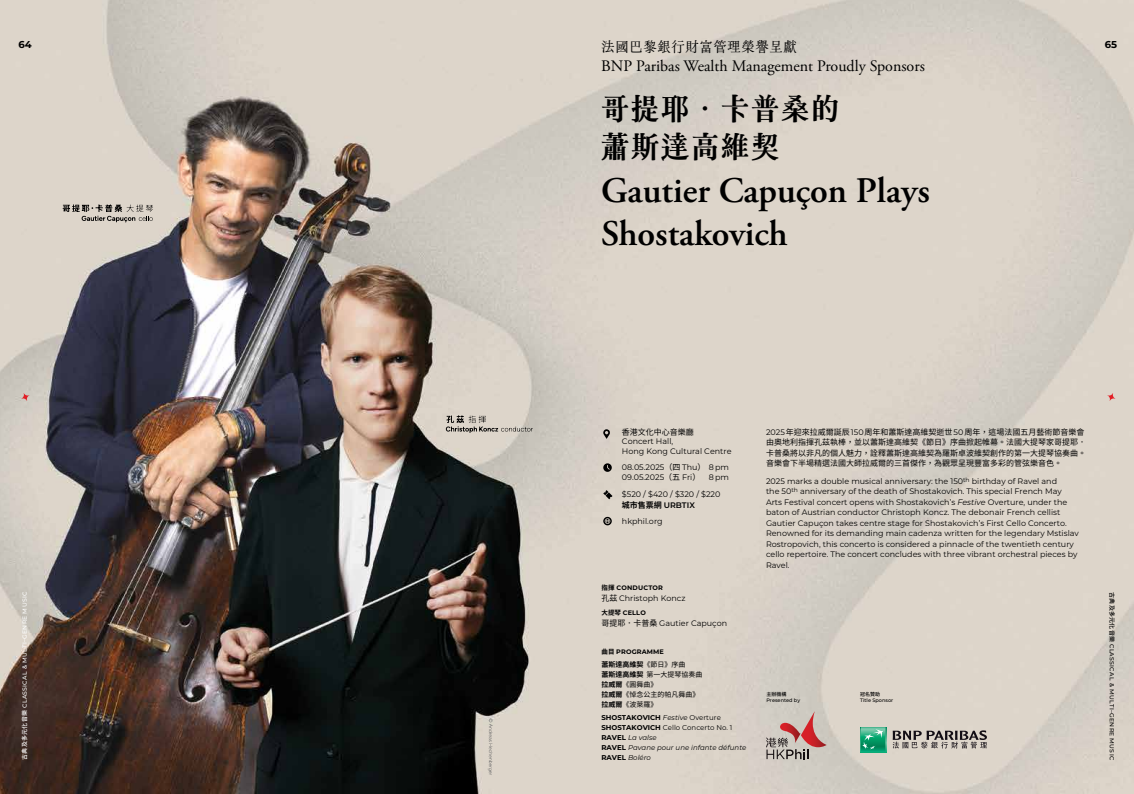
<style>
.page{position:relative;width:1134px;height:794px;background:#fff}
.page>*{position:absolute;margin:0;border:0;box-sizing:border-box;transform-origin:0 0}
.t1{font:600 36px/43.2px "Adobe Garamond Pro";color:#000}
.t2{font:700 30px/38.7px "jf lanyangming 2.0 Semi";color:#000}
.t3{font:16px "Adobe Garamond Pro";color:#000}
.t4{font:14px "jf lanyangming 2.0 Book";color:#000}
.t5{font:700 10px "Montserrat";color:#000}
.t6{font:8px/10.5px "Montserrat";color:#000}
.t7{font:8px/10.5px "Source Han Sans HK";color:#000}
.t8{font:italic 7px/10px "Montserrat";color:#000}
.t9{font:7px/10px "Source Han Sans HK";color:#000}
.t10{font:700 6.5px "Montserrat";letter-spacing:.02em;color:#000}
.t11{font:500 6px "Montserrat";letter-spacing:.05em;color:#000}
.t12{font:500 6px "Montserrat";letter-spacing:.05em;color:#fff}
.t13{font:500 5px "Montserrat";color:#000}
.t14{font:500 5px "Source Han Sans HK";color:#000}
.s1{font-family:"Source Han Sans HK"}
.s2{font-family:"Source Han Sans HK";font-weight:700}
.s3{font-weight:600}
.s4{font-weight:700}
.s5{font-weight:700;font-style:normal}
.s6{font-style:normal}
.s7{font-family:"Montserrat"}
.s8{font-style:italic}
</style>
<div class="page">
<img style="left:0;top:0;width:1134px;height:794px">
<svg style="left:603px;top:429px;width:7px;height:10px"></svg>
<svg style="left:603px;top:463px;width:9px;height:9px"></svg>
<svg style="left:603px;top:490px;width:9px;height:9px"></svg>
<svg style="left:603px;top:517px;width:9px;height:8px"></svg>
<img style="left:801px;top:711px;width:26px;height:36px">
<img style="left:780px;top:723px;width:21px;height:14px">
<svg style="left:766px;top:737px;width:43px;height:22px"></svg>
<svg style="left:1107px;top:393px;width:8px;height:8px"></svg>
<svg style="left:21px;top:393px;width:8px;height:8px"></svg>
<svg style="left:446px;top:415px;width:87px;height:18px;background:#b9b3aa"></svg>
<svg style="left:63px;top:204px;width:90px;height:18px;background:#aca59d"></svg>
<svg style="left:488px;top:718px;width:4px;height:57px"></svg>
<svg style="left:885px;top:727px;width:1px;height:25px"></svg>
<svg style="left:860px;top:727px;width:25px;height:25px"></svg>
<svg style="left:893px;top:730px;width:94px;height:18px;background:#97908b"></svg>
<h3 class="t4" style="left:601px;top:35px;width:197px">法國巴黎銀行財富管理榮譽呈獻</h3>
<p class="t5" style="left:19px;top:38px;width:15px">64</p>
<p class="t5" style="left:1105px;top:38px;width:14px">65</p>
<h3 class="t3" style="left:601px;top:56px;width:325px">BNP Paribas Wealth Management Proudly Sponsors</h3>
<h2 class="t2" style="left:600px;top:86px;width:241px">哥提耶．卡普桑的蕭斯達高維契</h2>
<h1 class="t1" style="left:601px;top:169px;width:330px">Gautier Capuçon Plays<br>Shostakovich</h1>
<p class="t12" style="left:20px;top:760px;width:170px;rotate:-90deg"><span class="s1">古典及多元化音樂</span> CLASSICAL &amp; MULTI–GENRE MUSIC</p>
<p class="t7" style="left:622px;top:427px;width:73px">香港文化中心音樂廳</p>
<p class="t6" style="left:622px;top:436px;width:111px;line-height:9.6px">Concert Hall,<br>Hong Kong Cultural Centre</p>
<p class="t6" style="left:622px;top:462px;width:109px;line-height:10px">08.05.2025<span class="s1">（四</span> Thu<span class="s1">）</span> 8 pm<br>09.05.2025<span class="s1">（五</span> Fri<span class="s1">）</span> 8 pm</p>
<p class="t6" style="left:622px;top:488px;width:100px">$520 / $420 / $320 / $220<span class="s2">城市售票網</span> <span class="s3">URBTIX</span></p>
<p class="t6" style="left:622px;top:515px;width:42px">hkphil.org</p>
<p class="t10" style="left:601px;top:583px;width:63px"><span class="s1">指揮</span> CONDUCTOR</p>
<p class="t6" style="left:601px;top:592px;width:86px"><span class="s1">孔茲</span> Christoph Koncz</p>
<p class="t10" style="left:601px;top:607px;width:46px"><span class="s1">大提琴</span> CELLO</p>
<p class="t6" style="left:601px;top:617px;width:127px"><span class="s1">哥提耶．卡普桑</span> Gautier Capuçon</p>
<p class="t10" style="left:601px;top:647px;width:64px"><span class="s1">曲目</span> PROGRAMME</p>
<p class="t9" style="left:601px;top:659px;width:103px"><span class="s4">蕭斯達高維契</span>《節日》序曲<br><span class="s4">蕭斯達高維契</span> 第一大提琴協奏曲<span class="s4">拉威爾</span>《圓舞曲》<br><span class="s4">拉威爾</span>《悼念公主的帕凡舞曲》<span class="s4">拉威爾</span>《波萊羅》</p>
<p class="t8" style="left:601px;top:712px;width:146px"><span class="s5">SHOSTAKOVICH</span> Festive <span class="s6">Overture<br></span><span class="s5">SHOSTAKOVICH</span> <span class="s6">Cello Concerto No. 1<br></span><span class="s5">RAVEL</span> La valse<br><span class="s5">RAVEL</span> Pavane pour une infante défunte<br><span class="s5">RAVEL</span> Boléro</p>
<p class="t7" style="left:766px;top:426px;width:322px"><span class="s7">2025</span> 年迎來拉威爾誕辰 <span class="s7">150</span> 周年和蕭斯達高維契逝世 <span class="s7">50</span> 周年，這場法國五月藝術節音樂會由奧地利指揮孔茲執棒，並以蕭斯達高維契《節日》序曲掀起帷幕。法國大提琴家哥提耶．卡普桑將以非凡的個人魅力，詮釋蕭斯達高維契為羅斯卓波維契創作的第一大提琴協奏曲。音樂會下半場精選法國大師拉威爾的三首傑作，為觀眾呈現豐富多彩的管弦樂音色。</p>
<p class="t6" style="left:766px;top:475px;width:314px">2025 marks a double musical anniversary: the 150<sup>th</sup> birthday of Ravel and<br>the 50<sup>th</sup> anniversary of the death of Shostakovich. This special French May Arts Festival concert opens with Shostakovich’s <span class="s8">Festive</span> Overture, under the baton of Austrian conductor Christoph Koncz. The debonair French cellist Gautier Capuçon takes centre stage for Shostakovich’s First Cello Concerto.<br>Renowned for its demanding main cadenza written for the legendary Mstislav Rostropovich, this concerto is considered a pinnacle of the twentieth century cello repertoire. The concert concludes with three vibrant orchestral pieces by Ravel.</p>
<p class="t14" style="left:766px;top:691px;width:21px">主辦機構</p>
<p class="t13" style="left:766px;top:697px;width:35px">Presented by</p>
<p class="t14" style="left:860px;top:691px;width:21px">冠名贊助</p>
<p class="t13" style="left:860px;top:697px;width:35px">Title Sponsor</p>
<p class="t11" style="left:1116px;top:592px;width:170px;rotate:90deg"><span class="s1">古典及多元化音樂</span> CLASSICAL &amp; MULTI–GENRE MUSIC</p>
</div>
